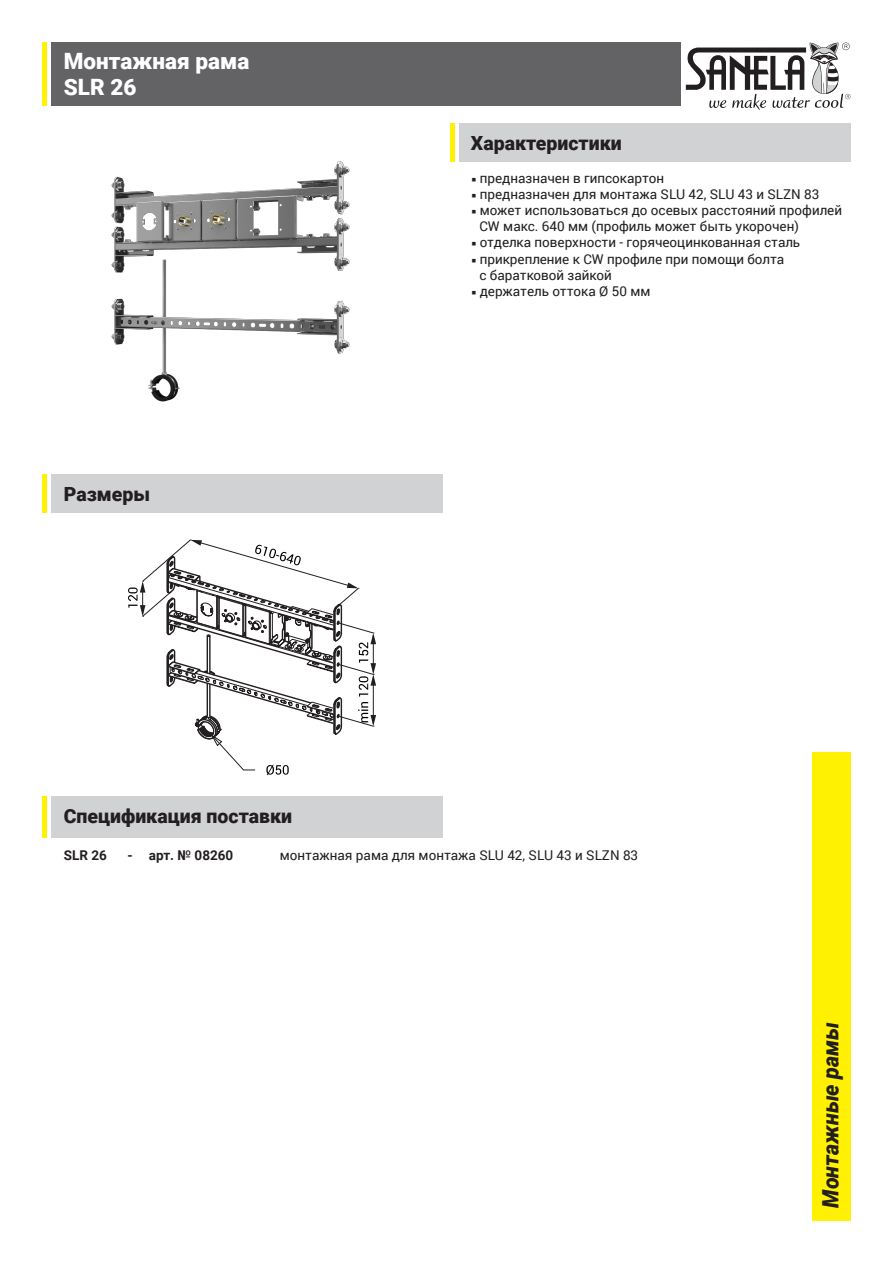
<style>
.page{position:relative;width:893px;height:1263px;background:#fff}
.page>*{position:absolute;margin:0;border:0;box-sizing:border-box;transform-origin:0 0}
.t1{font:900 22.5px "Roboto";color:#fff}
.t2{font:italic 900 22.5px "Roboto";letter-spacing:-.005em;color:#231f20;scale:.95 1}
.t3{font:900 19.5px "Roboto";color:#231f20}
.t4{font:13.5px/16.2px "Roboto";color:#231f20}
.t5{font:700 13.5px "Roboto";color:#231f20}
</style>
<div class="page">
<div style="left:51px;top:43px;width:629px;height:63px;background:#636366"></div>
<div style="left:459px;top:123px;width:391px;height:39px;background:#d1d2d4"></div>
<div style="left:812px;top:752px;width:38px;height:468px;background:#fff101"></div>
<svg style="left:686px;top:43px;width:164px;height:67px"></svg>
<hr style="left:43px;top:43px;width:4px;height:63px;background:#fff101">
<hr style="left:451px;top:123px;width:4px;height:39px;background:#fff101">
<div style="left:51px;top:474px;width:391px;height:39px;background:#d1d2d4"></div>
<hr style="left:43px;top:474px;width:4px;height:39px;background:#fff101">
<div style="left:51px;top:796px;width:391px;height:42px;background:#d1d2d4"></div>
<hr style="left:43px;top:796px;width:4px;height:42px;background:#fff101">
<img style="left:111px;top:161px;width:239px;height:241px">
<svg style="left:128px;top:539px;width:248px;height:236px"></svg>
<p class="t1" style="left:64px;top:45px;width:187px">Mонтажная рама</p>
<p class="t1" style="left:64px;top:71px;width:74px">SLR 26</p>
<p class="t3" style="left:64px;top:480px;width:88px">Размеры</p>
<p class="t3" style="left:471px;top:129px;width:152px">Характеристики</p>
<p class="t4" style="left:471px;top:169px;width:194px">○ предназначен в гипсокартон</p>
<p class="t4" style="left:471px;top:185px;width:350px">○ предназначен для монтажа SLU 42, SLU 43 и SLZN 83</p>
<p class="t4" style="left:479px;top:202px;width:364px;text-indent:-8px">○ может использоваться до осевых расстояний профилей<br>CW макс. 640 мм (профиль может быть укорочен)</p>
<p class="t4" style="left:471px;top:234px;width:330px">○ отделка поверхности - горячеоцинкованная сталь</p>
<p class="t4" style="left:471px;top:250px;width:314px">○ прикрепление к CW профиле при пoмoщи бoлта</p>
<p class="t4" style="left:479px;top:266px;width:134px">с бараткoвoй зайкoй</p>
<p class="t4" style="left:471px;top:283px;width:181px">○ держатель oттoка Ø 50 мм</p>
<p class="t3" style="left:64px;top:802px;width:230px">Спецификация поставки</p>
<p class="t5" style="left:64px;top:845px;width:45px">SLR 26</p>
<p class="t5" style="left:128px;top:845px;width:107px">- арт. № 08260</p>
<p class="t4" style="left:280px;top:846px;width:360px">монтажная рама для монтажа SLU 42, SLU 43 и SLZN 83</p>
<p class="t2" style="left:815px;top:1208px;width:197px;rotate:-90deg">Монтажные рамы</p>
</div>
